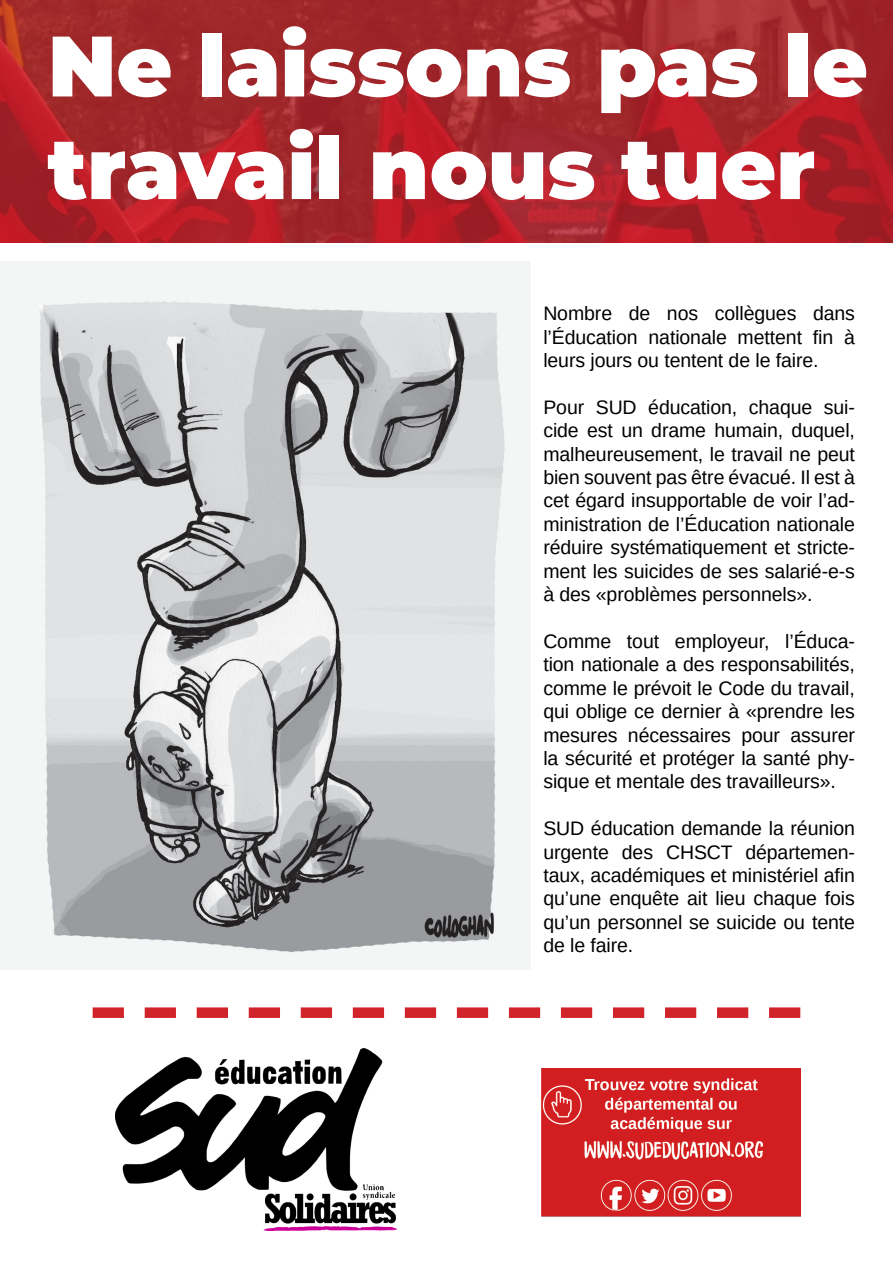
<style>
.page{position:relative;width:893px;height:1263px;background:#fff}
.page>*{position:absolute;margin:0;border:0;box-sizing:border-box;transform-origin:0 0}
.t1{font:900 85.5px/102.6px "Montserrat";color:#fff}
.t2{font:900 40.2px "Montserrat";color:#fff}
.t3{font:19.5px/23.4px "Liberation Sans";letter-spacing:-.005em;color:#000;text-align:justify}
</style>
<div class="page">
<img style="left:115px;top:1049px;width:282px;height:181px">
<svg style="left:0;top:0;width:893px;height:242px;fill:#a22429"></svg>
<img style="left:0;top:261px;width:531px;height:708px">
<img style="left:541px;top:1069px;width:259px;height:147px">
<svg style="left:93px;top:1007px;width:707px;height:11px"></svg>
<p class="t1" style="left:48px;top:9px;width:822px">Ne laissons pas le travail nous tuer</p>
<p class="t2" style="left:24px;top:50px;width:389px">et des personnels</p>
<p class="t3" style="left:543px;top:302px;width:313px">Nombre de nos collègues dans l’Éducation nationale mettent fin à leurs jours ou tentent de le faire.</p>
<p class="t3" style="left:543px;top:396px;width:313px">Pour SUD éducation, chaque sui&shy;cide est un drame humain, duquel, malheureusement, le travail ne peut bien souvent pas être évacué. Il est à cet égard insupportable de voir l’ad&shy;ministration de l’Éducation nationale réduire systématiquement et stricte&shy;ment les suicides de ses salarié-e-s à des «problèmes personnels».</p>
<p class="t3" style="left:543px;top:630px;width:313px">Comme tout employeur, l’Éduca&shy;tion nationale a des responsabilités, comme le prévoit le Code du travail, qui oblige ce dernier à «prendre les mesures nécessaires pour assurer la sécurité et protéger la santé phy&shy;sique et mentale des travailleurs».</p>
<p class="t3" style="left:543px;top:817px;width:313px">SUD éducation demande la réunion urgente des CHSCT départemen&shy;taux, académiques et ministériel afin qu’une enquête ait lieu chaque fois qu’un personnel se suicide ou tente de le faire.</p>
</div>
